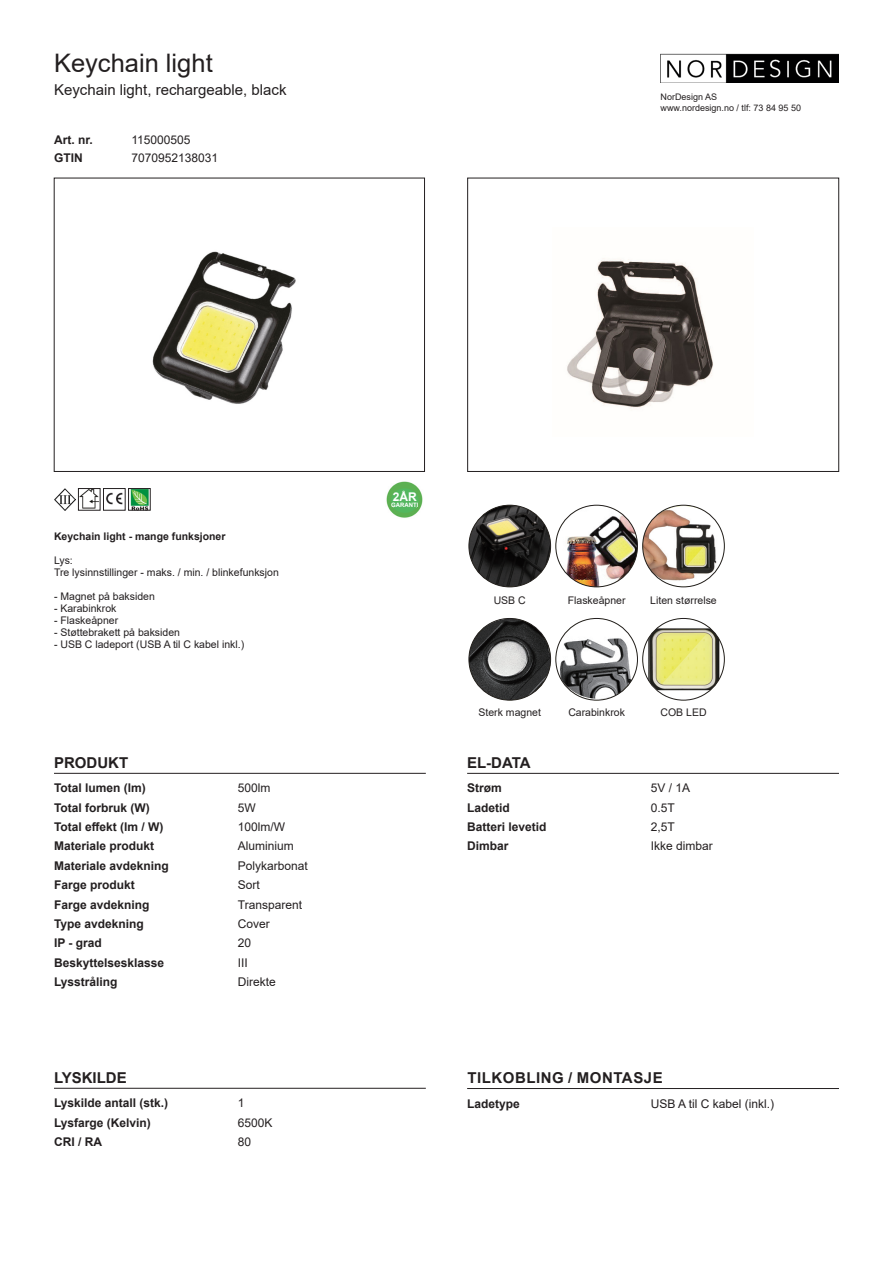
<style>
.page{position:relative;width:893px;height:1263px;background:#fff}
.page>*{position:absolute;margin:0;border:0;box-sizing:border-box;transform-origin:0 0}
.t1{font:25.5px "Arial";color:#231f20}
.t2{font:15px "Arial";color:#231f20}
.t3{font:700 15px "Arial";color:#231f20}
.t4{font:700 15px "Arial";letter-spacing:.035em;color:#231f20}
.t5{font:700 12px "Arial";color:#231f20}
.t6{font:12px "Arial";color:#231f20}
.t7{font:700 12px "Arial";color:#fff}
.t8{font:10.5px "Arial";color:#231f20}
.t9{font:700 10.5px "Arial";color:#231f20}
.t10{font:9px "Arial";color:#231f20}
.t11{font:700 6px "Arial";color:#fff}
</style>
<div class="page">
<img style="left:152px;top:251px;width:144px;height:153px">
<div style="left:54px;top:178px;width:371px;height:294px;border:1px solid #231f20"></div>
<hr style="left:54px;top:773px;width:372px;height:1px;background:#231f20">
<hr style="left:54px;top:1088px;width:372px;height:1px;background:#231f20">
<img style="left:106px;top:492px;width:17px;height:13px">
<div style="left:103px;top:488px;width:22px;height:22px;border:1px solid #231f20"></div>
<img style="left:80px;top:490px;width:18px;height:18px">
<div style="left:78px;top:488px;width:22px;height:22px;border:1px solid #231f20"></div>
<img style="left:130px;top:490px;width:18px;height:18px">
<div style="left:128px;top:488px;width:22px;height:22px;border:1px solid #231f20"></div>
<img style="left:567px;top:258px;width:146px;height:151px">
<div style="left:467px;top:178px;width:372px;height:294px;border:1px solid #231f20"></div>
<img style="left:660px;top:54px;width:179px;height:29px">
<img style="left:54px;top:488px;width:22px;height:22px">
<hr style="left:467px;top:773px;width:372px;height:1px;background:#231f20">
<hr style="left:467px;top:1088px;width:372px;height:1px;background:#231f20">
<img style="left:469px;top:505px;width:168px;height:82px">
<div style="left:556px;top:505px;width:82px;height:82px;border:1px solid #231f20;border-radius:50%"></div>
<img style="left:643px;top:506px;width:81px;height:81px">
<div style="left:642px;top:505px;width:82px;height:82px;border:1px solid #231f20;border-radius:50%"></div>
<svg style="left:469px;top:618px;width:168px;height:82px"></svg>
<div style="left:556px;top:618px;width:82px;height:82px;border:1px solid #231f20;border-radius:50%"></div>
<svg style="left:643px;top:618px;width:81px;height:82px"></svg>
<div style="left:642px;top:618px;width:82px;height:82px;border:1px solid #231f20;border-radius:50%"></div>
<img style="left:386px;top:481px;width:37px;height:37px">
<div style="left:391px;top:488px;width:28px;height:25px;background:#53b75f;border-radius:50%"></div>
<p class="t1" style="left:54px;top:46px;width:160px">Keychain light</p>
<p class="t2" style="left:54px;top:80px;width:234px">Keychain light, rechargeable, black</p>
<p class="t5" style="left:54px;top:131px;width:40px">Art. nr.</p>
<p class="t6" style="left:131px;top:131px;width:61px">115000505</p>
<p class="t5" style="left:54px;top:150px;width:30px">GTIN</p>
<p class="t6" style="left:131px;top:150px;width:88px">7070952138031</p>
<p class="t10" style="left:660px;top:91px;width:58px">NorDesign AS</p>
<p class="t10" style="left:660px;top:102px;width:142px">www.nordesign.no / tlf: 73 84 95 50</p>
<p class="t9" style="left:54px;top:529px;width:173px">Keychain light - mange funksjoner</p>
<p class="t8" style="left:54px;top:553px;width:20px">Lys:</p>
<p class="t8" style="left:54px;top:565px;width:226px">Tre lysinnstillinger - maks. / min. / blinkefunksjon</p>
<p class="t8" style="left:54px;top:589px;width:102px">- Magnet på baksiden</p>
<p class="t8" style="left:54px;top:601px;width:64px">- Karabinkrok</p>
<p class="t8" style="left:54px;top:613px;width:66px">- Flaskeåpner</p>
<p class="t8" style="left:54px;top:625px;width:128px">- Støttebrakett på baksiden</p>
<p class="t8" style="left:54px;top:637px;width:192px">- USB C ladeport (USB A til C kabel inkl.)</p>
<p class="t3" style="left:54px;top:752px;width:76px">PRODUKT</p>
<p class="t5" style="left:54px;top:780px;width:93px">Total lumen (lm)</p>
<p class="t6" style="left:238px;top:780px;width:34px">500lm</p>
<p class="t5" style="left:54px;top:799px;width:97px">Total forbruk (W)</p>
<p class="t6" style="left:238px;top:799px;width:19px">5W</p>
<p class="t5" style="left:54px;top:818px;width:111px">Total effekt (lm / W)</p>
<p class="t6" style="left:238px;top:819px;width:49px">100lm/W</p>
<p class="t5" style="left:54px;top:838px;width:102px">Materiale produkt</p>
<p class="t6" style="left:238px;top:838px;width:58px">Aluminium</p>
<p class="t5" style="left:54px;top:857px;width:116px">Materiale avdekning</p>
<p class="t6" style="left:238px;top:857px;width:72px">Polykarbonat</p>
<p class="t5" style="left:54px;top:876px;width:82px">Farge produkt</p>
<p class="t6" style="left:238px;top:877px;width:24px">Sort</p>
<p class="t5" style="left:54px;top:896px;width:97px">Farge avdekning</p>
<p class="t6" style="left:238px;top:896px;width:66px">Transparent</p>
<p class="t5" style="left:54px;top:915px;width:91px">Type avdekning</p>
<p class="t6" style="left:238px;top:915px;width:34px">Cover</p>
<p class="t5" style="left:54px;top:935px;width:49px">IP - grad</p>
<p class="t6" style="left:238px;top:935px;width:15px">20</p>
<p class="t5" style="left:54px;top:954px;width:112px">Beskyttelsesklasse</p>
<p class="t6" style="left:238px;top:954px;width:12px">III</p>
<p class="t5" style="left:54px;top:974px;width:65px">Lysstråling</p>
<p class="t6" style="left:238px;top:974px;width:40px">Direkte</p>
<p class="t3" style="left:54px;top:1067px;width:74px">LYSKILDE</p>
<p class="t5" style="left:54px;top:1095px;width:116px">Lyskilde antall (stk.)</p>
<p class="t6" style="left:238px;top:1095px;width:8px">1</p>
<p class="t5" style="left:54px;top:1114px;width:98px">Lysfarge (Kelvin)</p>
<p class="t6" style="left:238px;top:1114px;width:36px">6500K</p>
<p class="t5" style="left:54px;top:1133px;width:49px">CRI / RA</p>
<p class="t6" style="left:238px;top:1133px;width:15px">80</p>
<p class="t7" style="left:393px;top:489px;width:25px">2ÅR</p>
<p class="t11" style="left:391px;top:501px;width:29px">GARANTI</p>
<p class="t8" style="left:494px;top:593px;width:34px">USB C</p>
<p class="t8" style="left:568px;top:593px;width:59px">Flaskeåpner</p>
<p class="t8" style="left:650px;top:593px;width:68px">Liten størrelse</p>
<p class="t8" style="left:478px;top:705px;width:64px">Sterk magnet</p>
<p class="t8" style="left:568px;top:705px;width:58px">Carabinkrok</p>
<p class="t8" style="left:660px;top:705px;width:48px">COB LED</p>
<p class="t3" style="left:467px;top:752px;width:65px">EL-DATA</p>
<p class="t5" style="left:467px;top:780px;width:36px">Strøm</p>
<p class="t6" style="left:651px;top:780px;width:41px">5V / 1A</p>
<p class="t5" style="left:467px;top:799px;width:44px">Ladetid</p>
<p class="t6" style="left:651px;top:799px;width:26px">0.5T</p>
<p class="t5" style="left:467px;top:818px;width:81px">Batteri levetid</p>
<p class="t6" style="left:651px;top:819px;width:26px">2,5T</p>
<p class="t5" style="left:467px;top:838px;width:43px">Dimbar</p>
<p class="t6" style="left:651px;top:838px;width:64px">Ikke dimbar</p>
<p class="t4" style="left:467px;top:1067px;width:197px">TILKOBLING / MONTASJE</p>
<p class="t5" style="left:467px;top:1095px;width:54px">Ladetype</p>
<p class="t6" style="left:651px;top:1095px;width:125px">USB A til C kabel (inkl.)</p>
</div>
